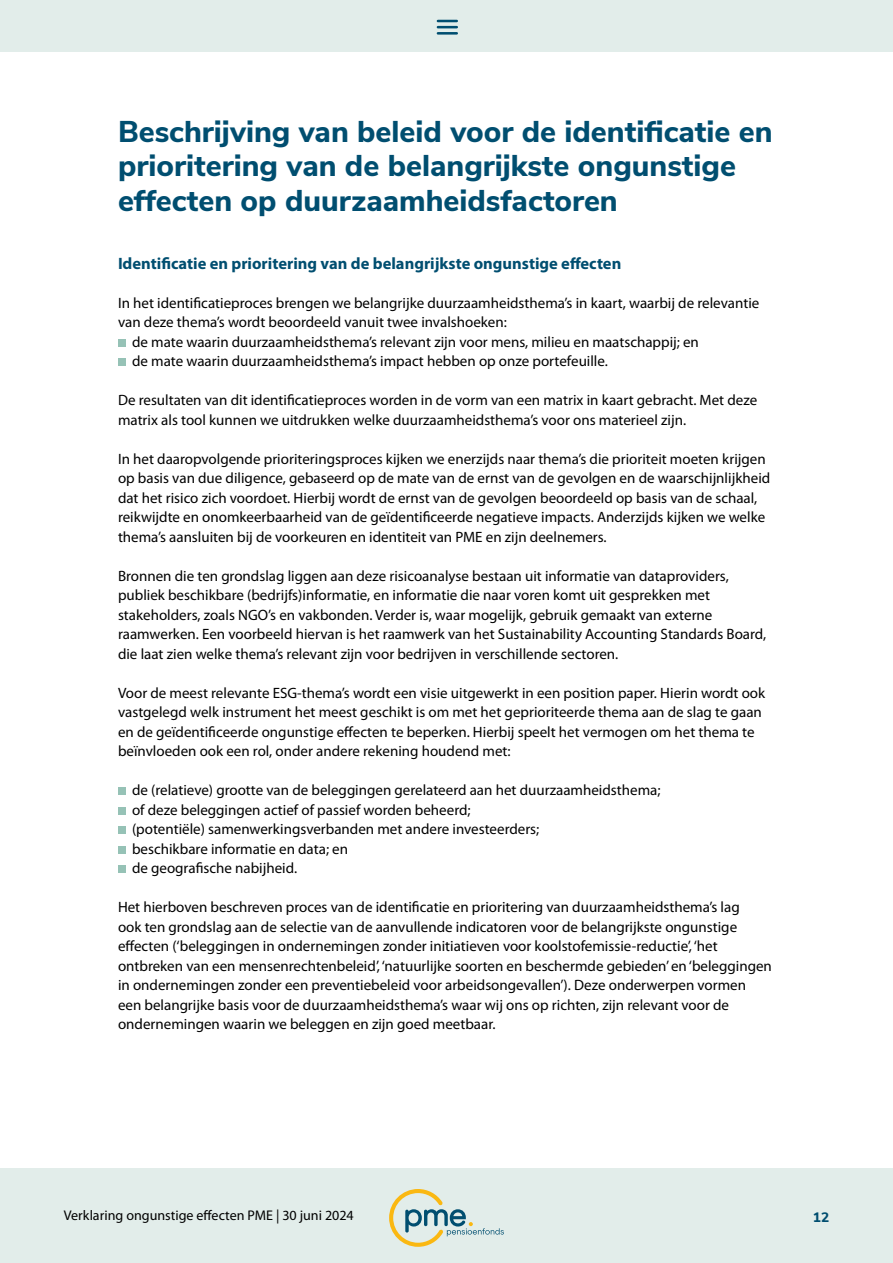
<style>
.page{position:relative;width:893px;height:1263px;background:#fff}
.page>*{position:absolute;margin:0;border:0;box-sizing:border-box;transform-origin:0 0}
.t1{font:800 30px/34.5px "Nunito Sans";color:#004e70}
.t2{font:700 16.5px "Myriad Pro";color:#004e70}
.t3{font:15px/19.5px "Myriad Pro";color:#000}
.t4{font:14.1px "Myriad Pro";color:#000}
.t5{font:800 13.65px "Nunito Sans";color:#004e70}
</style>
<div class="page">
<div style="left:0;top:0;width:893px;height:51px;background:#e2edea"></div>
<svg style="left:438px;top:20px;width:19px;height:8px"></svg>
<hr style="left:438px;top:32px;width:19px;height:3px;background:#004e70">
<div style="left:0;top:1169px;width:893px;height:94px;background:#e2edea"></div>
<svg style="left:389px;top:1189px;width:115px;height:58px"></svg>
<div style="left:118px;top:339px;width:8px;height:7px;background:#96c2b6"></div>
<div style="left:118px;top:358px;width:8px;height:8px;background:#96c2b6"></div>
<div style="left:118px;top:787px;width:8px;height:8px;background:#96c2b6"></div>
<div style="left:118px;top:807px;width:8px;height:7px;background:#96c2b6"></div>
<div style="left:118px;top:826px;width:8px;height:8px;background:#96c2b6"></div>
<div style="left:118px;top:846px;width:8px;height:8px;background:#96c2b6"></div>
<div style="left:118px;top:865px;width:8px;height:8px;background:#96c2b6"></div>
<h1 class="t1" style="left:118px;top:112px;width:656px">Beschrijving van beleid voor de identificatie en prioritering van de belangrijkste ongunstige effecten op duurzaamheidsfactoren</h1>
<p class="t2" style="left:118px;top:252px;width:505px">Identificatie en prioritering van de belangrijkste ongunstige effecten</p>
<p class="t3" style="left:118px;top:292px;width:643px">In het identificatieproces brengen we belangrijke duurzaamheidsthema’s in kaart, waarbij de relevantie</p>
<p class="t3" style="left:118px;top:312px;width:390px">van deze thema’s wordt beoordeeld vanuit twee invalshoeken:</p>
<p class="t3" style="left:132px;top:331px;width:568px">de mate waarin duurzaamheidsthema’s relevant zijn voor mens, milieu en maatschappij; en</p>
<p class="t3" style="left:132px;top:351px;width:477px">de mate waarin duurzaamheidsthema’s impact hebben op onze portefeuille.</p>
<p class="t3" style="left:118px;top:390px;width:641px">De resultaten van dit identificatieproces worden in de vorm van een matrix in kaart gebracht. Met deze matrix als tool kunnen we uitdrukken welke duurzaamheidsthema’s voor ons materieel zijn.</p>
<p class="t3" style="left:118px;top:448px;width:654px">In het daaropvolgende prioriteringsproces kijken we enerzijds naar thema’s die prioriteit moeten krijgen op basis van due diligence, gebaseerd op de mate van de ernst van de gevolgen en de waarschijnlijkheid dat het risico zich voordoet. Hierbij wordt de ernst van de gevolgen beoordeeld op basis van de schaal, reikwijdte en onomkeerbaarheid van de geïdentificeerde negatieve impacts. Anderzijds kijken we welke thema’s aansluiten bij de voorkeuren en identiteit van PME en zijn deelnemers.</p>
<p class="t3" style="left:118px;top:565px;width:650px">Bronnen die ten grondslag liggen aan deze risicoanalyse bestaan uit informatie van dataproviders, publiek beschikbare (bedrijfs)informatie, en informatie die naar voren komt uit gesprekken met stakeholders, zoals NGO’s en vakbonden. Verder is, waar mogelijk, gebruik gemaakt van externe raamwerken. Een voorbeeld hiervan is het raamwerk van het Sustainability Accounting Standards Board, die laat zien welke thema’s relevant zijn voor bedrijven in verschillende sectoren.</p>
<p class="t3" style="left:118px;top:682px;width:649px">Voor de meest relevante ESG-thema’s wordt een visie uitgewerkt in een position paper. Hierin wordt ook vastgelegd welk instrument het meest geschikt is om met het geprioriteerde thema aan de slag te gaan en de geïdentificeerde ongunstige effecten te beperken. Hierbij speelt het vermogen om het thema te beïnvloeden ook een rol, onder andere rekening houdend met:</p>
<p class="t3" style="left:132px;top:780px;width:530px">de (relatieve) grootte van de beleggingen gerelateerd aan het duurzaamheidsthema; of deze beleggingen actief of passief worden beheerd;<br>(potentiële) samenwerkingsverbanden met andere investeerders;<br>beschikbare informatie en data; en<br>de geografische nabijheid.</p>
<p class="t3" style="left:118px;top:897px;width:655px">Het hierboven beschreven proces van de identificatie en prioritering van duurzaamheidsthema’s lag<br>ook ten grondslag aan de selectie van de aanvullende indicatoren voor de belangrijkste ongunstige effecten (‘beleggingen in ondernemingen zonder initiatieven voor koolstofemissie-reductie’, ‘het ontbreken van een mensenrechtenbeleid’, ‘natuurlijke soorten en beschermde gebieden’ en ‘beleggingen in ondernemingen zonder een preventiebeleid voor arbeidsongevallen’). Deze onderwerpen vormen een belangrijke basis voor de duurzaamheidsthema’s waar wij ons op richten, zijn relevant voor de ondernemingen waarin we beleggen en zijn goed meetbaar.</p>
<p class="t4" style="left:64px;top:1206px;width:292px">Verklaring ongunstige effecten PME | 30 juni 2024</p>
<p class="t5" style="left:813px;top:1207px;width:18px">12</p>
</div>
